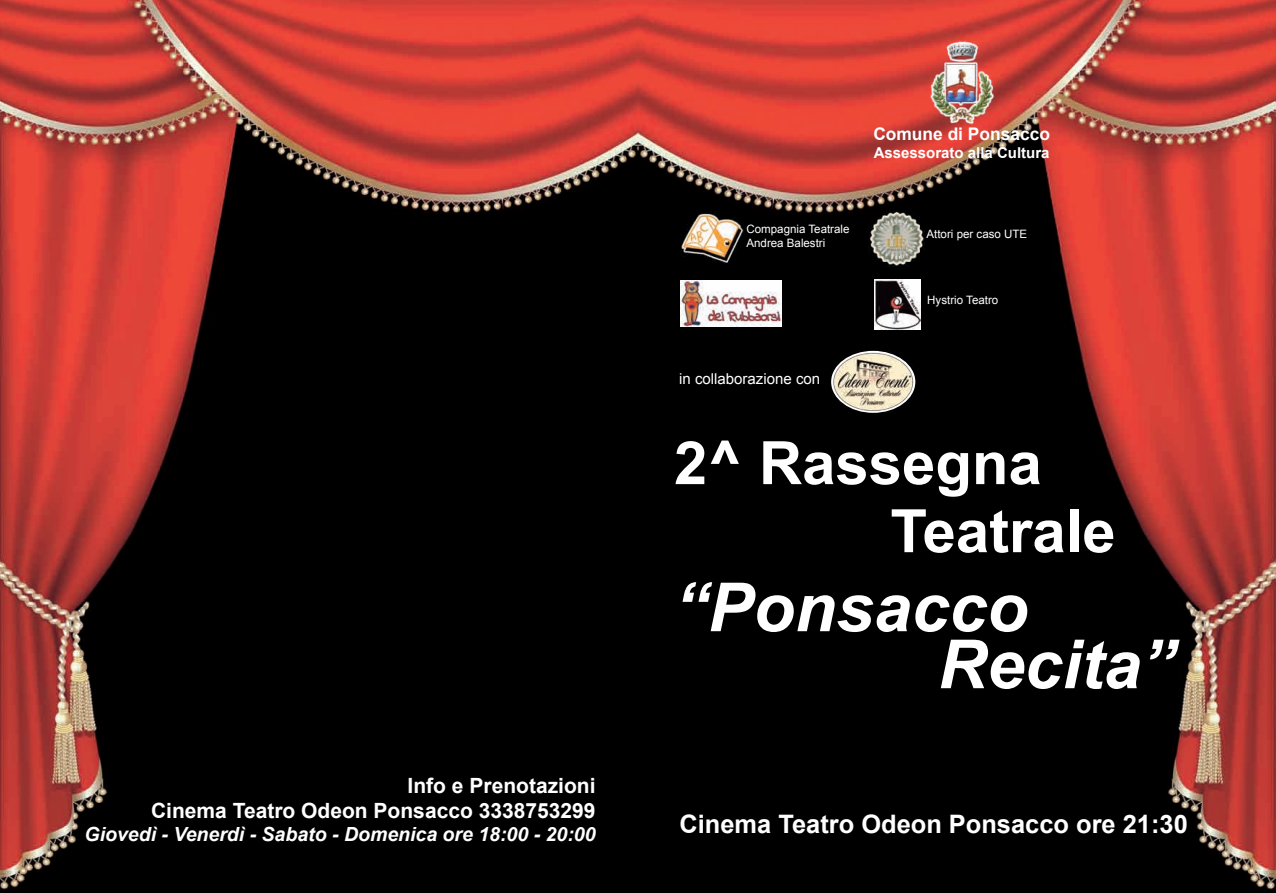
<style>
.page{position:relative;width:1276px;height:893px;background:#fff}
.page>*{position:absolute;margin:0;border:0;box-sizing:border-box;transform-origin:0 0}
.t1{font:italic 700 67.8px/57px "Arial";color:#fff}
.t2{font:700 59.85px/68.1px "Arial";color:#fff}
.t3{font:700 25.35px "Arial";color:#fff}
.t4{font:700 21px/25.2px "Arial";color:#fff;text-align:right}
.t5{font:italic 700 19.5px "Arial";color:#fff}
.t6{font:700 17.4px "Arial";color:#fff}
.t7{font:700 15px "Arial";color:#fff}
.t8{font:15px "Arial";color:#fff}
.t9{font:11.55px/13.8px "Arial";color:#fff}
</style>
<div class="page">
<img style="left:0;top:0;width:1276px;height:893px">
<img style="left:929px;top:40px;width:65px;height:84px">
<img style="left:680px;top:212px;width:63px;height:52px">
<img style="left:868px;top:210px;width:56px;height:56px">
<img style="left:681px;top:280px;width:100px;height:46px">
<img style="left:874px;top:280px;width:46px;height:50px">
<img style="left:831px;top:351px;width:83px;height:63px">
<h3 class="t4" style="left:151px;top:774px;width:446px">Info e Prenotazioni<br>Cinema Teatro Odeon Ponsacco 3338753299</h3>
<h3 class="t5" style="left:85px;top:822px;width:512px">Giovedì - Venerdì - Sabato - Domenica ore 18:00 - 20:00</h3>
<h3 class="t6" style="left:873px;top:122px;width:178px">Comune di Ponsacco</h3>
<p class="t7" style="left:873px;top:143px;width:177px">Assessorato alla Cultura</p>
<p class="t9" style="left:746px;top:222px;width:105px">Compagnia Teatrale<br>Andrea Balestri</p>
<p class="t9" style="left:926px;top:228px;width:102px">Attori per caso UTE</p>
<p class="t9" style="left:927px;top:293px;width:72px">Hystrio Teatro</p>
<p class="t8" style="left:679px;top:369px;width:142px">in collaborazione con</p>
<h2 class="t2" style="left:890px;top:431px;width:227px;text-indent:-216px">2^ Rassegna<br>Teatrale</h2>
<h1 class="t1" style="left:938px;top:581px;width:239px;text-indent:-264px">“Ponsacco<br>Recita”</h1>
<h3 class="t3" style="left:679px;top:808px;width:510px">Cinema Teatro Odeon Ponsacco ore 21:30</h3>
</div>
